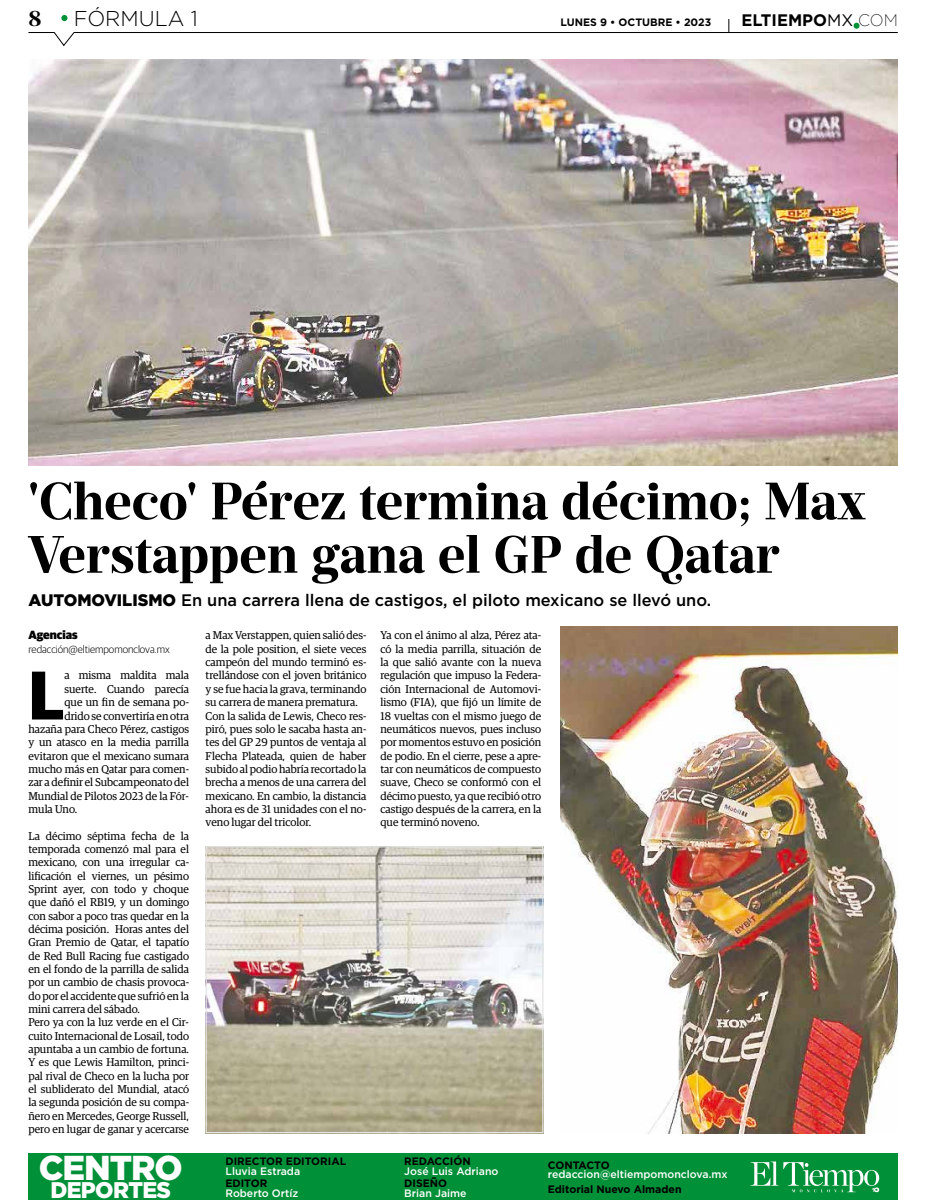
<style>
.page{position:relative;width:931px;height:1204px;background:#fff}
.page>*{position:absolute;margin:0;border:0;box-sizing:border-box;transform-origin:0 0}
.t1{font:700 69px "Guardian Sans";color:#000}
.t2{font:700 52.38px/53.4px "Prumo Deck";color:#000}
.t3{font:900 34.5px "Gotham";letter-spacing:-.03em;color:#fff}
.t4{font:900 22.62px "Gotham";letter-spacing:-.03em;color:#fff}
.t5{font:300 21.5px "Gotham";color:#000}
.t6{font:700 21.5px "Prumo Deck";color:#000}
.t7{font:500 16.62px "Gotham";color:#000}
.t8{font:700 16.62px "Gotham";color:#000}
.t9{font:900 11.88px "Guardian Sans";color:#000}
.t10{font:11.38px/13.4px "Guardian Egyp";color:#000}
.t11{font:500 10.75px "Gotham";color:#fff}
.t12{font:700 10.75px "Gotham";color:#000}
.t13{font:300 10.75px "Guardian Sans";color:#000}
.t14{font:700 10.75px "Gotham";letter-spacing:-.02em;color:#000}
.s1{font-weight:400}
.s2{font-weight:200}
.s3{font-weight:900}
</style>
<div class="page">
<img style="left:28px;top:59px;width:869px;height:407px">
<div style="left:28px;top:1153px;width:869px;height:47px;background:#009037"></div>
<img style="left:560px;top:626px;width:337px;height:507px">
<img style="left:208px;top:848px;width:333px;height:283px">
<div style="left:206px;top:846px;width:337px;height:287px;border:1px solid #e3e4e4"></div>
<svg style="left:28px;top:15px;width:870px;height:31px"></svg>
<svg style="left:750px;top:1161px;width:129px;height:31px"></svg>
<h3 class="t6" style="left:28px;top:4px;width:15px">8</h3>
<h3 class="t5" style="left:74px;top:4px;width:125px">FÓRMULA 1</h3>
<p class="t12" style="left:560px;top:15px;width:152px">LUNES 9 • OCTUBRE • 2023</p>
<h3 class="t8" style="left:741px;top:9px;width:158px">ELTIEMPO<span class="s1">MX</span> <span class="s2">COM</span></h3>
<h2 class="t2" style="left:28px;top:475px;width:838px">'Checo' Pérez termina décimo; Max<br>Verstappen gana el GP de Qatar</h2>
<h3 class="t7" style="left:28px;top:589px;width:684px"><span class="s3">AUTOMOVILISMO</span> En una carrera llena de castigos, el piloto mexicano se llevó uno.</h3>
<p class="t9" style="left:28px;top:626px;width:51px">Agencias</p>
<p class="t13" style="left:28px;top:641px;width:143px">redacción@eltiempomonclova.mx</p>
<h1 class="t1" style="left:28px;top:644px;width:37px">L</h1>
<p class="t10" style="left:64px;top:668px;width:126px">a misma maldita mala</p>
<p class="t10" style="left:64px;top:681px;width:126px">suerte. Cuando parecía</p>
<p class="t10" style="left:64px;top:695px;width:126px">que un fin de semana po-</p>
<p class="t10" style="left:64px;top:708px;width:126px">drido se convertiría en otra</p>
<p class="t10" style="left:28px;top:721px;width:162px">hazaña para Checo Pérez, castigos</p>
<p class="t10" style="left:28px;top:735px;width:162px">y un atasco en la media parrilla</p>
<p class="t10" style="left:28px;top:748px;width:162px">evitaron que el mexicano sumara</p>
<p class="t10" style="left:28px;top:761px;width:162px">mucho más en Qatar para comen-</p>
<p class="t10" style="left:28px;top:775px;width:162px">zar a definir el Subcampeonato del</p>
<p class="t10" style="left:28px;top:788px;width:162px">Mundial de Pilotos 2023 de la Fór-</p>
<p class="t10" style="left:28px;top:801px;width:50px">mula Uno.</p>
<p class="t10" style="left:28px;top:828px;width:162px">La décimo séptima fecha de la temporada comenzó mal para el mexicano, con una irregular ca&shy;lificación el viernes, un pésimo<br>Sprint ayer, con todo y choque que dañó el RB19, y un domingo con sabor a poco tras quedar en la décima posición. Horas antes del<br>Gran Premio de Qatar, el tapatío de Red Bull Racing fue castigado en el fondo de la parrilla de salida por un cambio de chasis provoca&shy;do por el accidente que sufrió en la mini carrera del sábado.<br>Pero ya con la luz verde en el Cir&shy;cuito Internacional de Losail, todo apuntaba a un cambio de fortuna.<br>Y es que Lewis Hamilton, princi&shy;pal rival de Checo en la lucha por el subliderato del Mundial, atacó la segunda posición de su compa&shy;ñero en Mercedes, George Russell, pero en lugar de ganar y acercarse</p>
<h3 class="t3" style="left:39px;top:1144px;width:145px">CENTRO</h3>
<h3 class="t4" style="left:50px;top:1174px;width:122px">DEPORTES</h3>
<p class="t10" style="left:206px;top:628px;width:162px">a Max Verstappen, quien salió des&shy;de la pole position, el siete veces campeón del mundo terminó es&shy;trellándose con el joven británico y se fue hacia la grava, terminando su carrera de manera prematura.<br>Con la salida de Lewis, Checo res&shy;piró, pues solo le sacaba hasta an&shy;tes del GP 29 puntos de ventaja al<br>Flecha Plateada, quien de haber subido al podio habría recortado la brecha a menos de una carrera del mexicano. En cambio, la distancia ahora es de 31 unidades con el no&shy;veno lugar del tricolor.</p>
<p class="t10" style="left:380px;top:628px;width:162px;text-align:justify">Ya con el ánimo al alza, Pérez ata&shy;có la media parrilla, situación de la que salió avante con la nueva regulación que impuso la Federa&shy;ción Internacional de Automovi&shy;lismo (FIA), que fijó un límite de 18 vueltas con el mismo juego de neumáticos nuevos, pues incluso por momentos estuvo en posición de podio. En el cierre, pese a apre&shy;tar con neumáticos de compuesto suave, Checo se conformó con el décimo puesto, ya que recibió otro castigo después de la carrera, en la que terminó noveno.</p>
<p class="t12" style="left:225px;top:1154px;width:122px">DIRECTOR EDITORIAL</p>
<p class="t11" style="left:225px;top:1163px;width:76px">Lluvia Estrada</p>
<p class="t12" style="left:225px;top:1176px;width:43px">EDITOR</p>
<p class="t11" style="left:225px;top:1185px;width:74px">Roberto Ortíz</p>
<p class="t12" style="left:404px;top:1154px;width:68px">REDACCIÓN</p>
<p class="t11" style="left:404px;top:1163px;width:96px">José Luis Adriano</p>
<p class="t12" style="left:404px;top:1176px;width:44px">DISEÑO</p>
<p class="t11" style="left:404px;top:1185px;width:64px">Brian Jaime</p>
<p class="t14" style="left:548px;top:1157px;width:63px">CONTACTO</p>
<p class="t11" style="left:548px;top:1167px;width:181px">redaccion@eltiempomonclova.mx</p>
<p class="t12" style="left:548px;top:1182px;width:135px">Editorial Nuevo Almaden</p>
</div>
